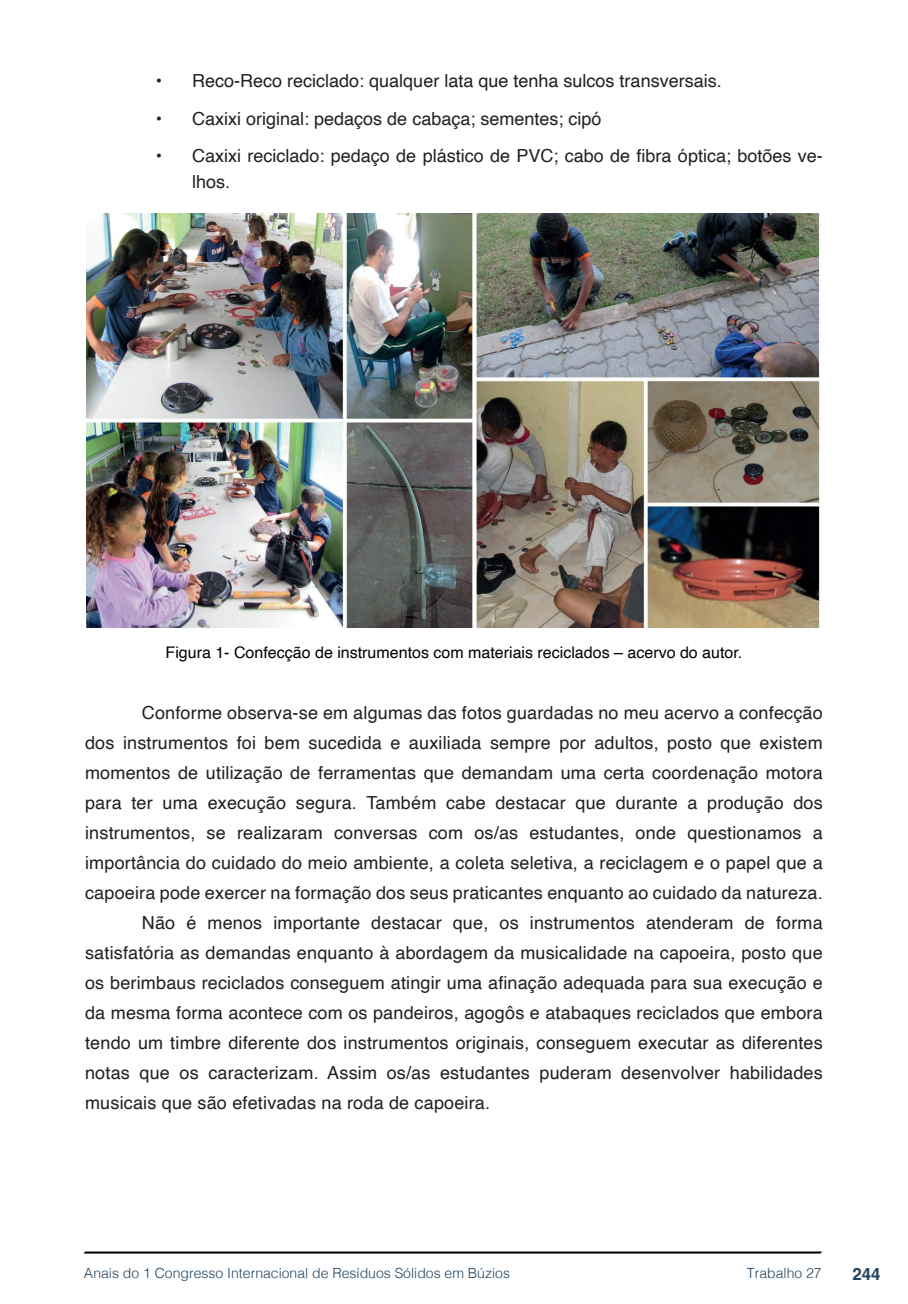
<style>
.page{position:relative;width:908px;height:1304px;background:#fff}
.page>*{position:absolute;margin:0;border:0;box-sizing:border-box;transform-origin:0 0}
.txt{font:18px/30px "Helvetica";color:#231f20;text-align:justify}
.t1{font:700 16.8px "Helvetica";color:#23445f}
.imagens_graf_tab{font:16px "Helvetica";color:#000}
.t2{font:300 14px "Helvetica";color:#23445f}
</style>
<div class="page">
<svg style="left:84px;top:1251px;width:737px;height:3px;background:#515151"></svg>
<img style="left:86px;top:214px;width:734px;height:414px">
<p class="txt" style="left:156px;top:66px;width:567px">• Reco-Reco reciclado: qualquer lata que tenha sulcos transversais.</p>
<p class="txt" style="left:156px;top:104px;width:447px">• Caxixi original: pedaços de cabaça; sementes; cipó</p>
<p class="txt" style="left:192px;top:143px;width:632px;line-height:26px;text-indent:-36px">• Caxixi reciclado: pedaço de plástico de PVC; cabo de fibra óptica; botões ve&shy;lhos.</p>
<p class="imagens_graf_tab" style="left:165px;top:640px;width:578px">Figura 1- Confecção de instrumentos com materiais reciclados – acervo do autor.</p>
<p class="txt" style="left:85px;top:698px;width:738px;text-indent:57px">Conforme observa-se em algumas das fotos guardadas no meu acervo a confecção dos instrumentos foi bem sucedida e auxiliada sempre por adultos, posto que existem momentos de utilização de ferramentas que demandam uma certa coordenação motora para ter uma execução segura. Também cabe destacar que durante a produção dos instrumentos, se realizaram conversas com os/as estudantes, onde questionamos a importância do cuidado do meio ambiente, a coleta seletiva, a reciclagem e o papel que a capoeira pode exercer na formação dos seus praticantes enquanto ao cuidado da natureza.</p>
<p class="txt" style="left:85px;top:908px;width:738px;text-indent:57px">Não é menos importante destacar que, os instrumentos atenderam de forma satisfatória as demandas enquanto à abordagem da musicalidade na capoeira, posto que os berimbaus reciclados conseguem atingir uma afinação adequada para sua execução e da mesma forma acontece com os pandeiros, agogôs e atabaques reciclados que embora tendo um timbre diferente dos instrumentos originais, conseguem executar as diferentes notas que os caracterizam. Assim os/as estudantes puderam desenvolver habilidades musicais que são efetivadas na roda de capoeira.</p>
<p class="t2" style="left:84px;top:1261px;width:427px">Anais do 1 Congresso Internacional de Resíduos Sólidos em Búzios</p>
<p class="t2" style="left:746px;top:1261px;width:76px">Trabalho 27</p>
<p class="t1" style="left:851px;top:1264px;width:30px">244</p>
</div>
